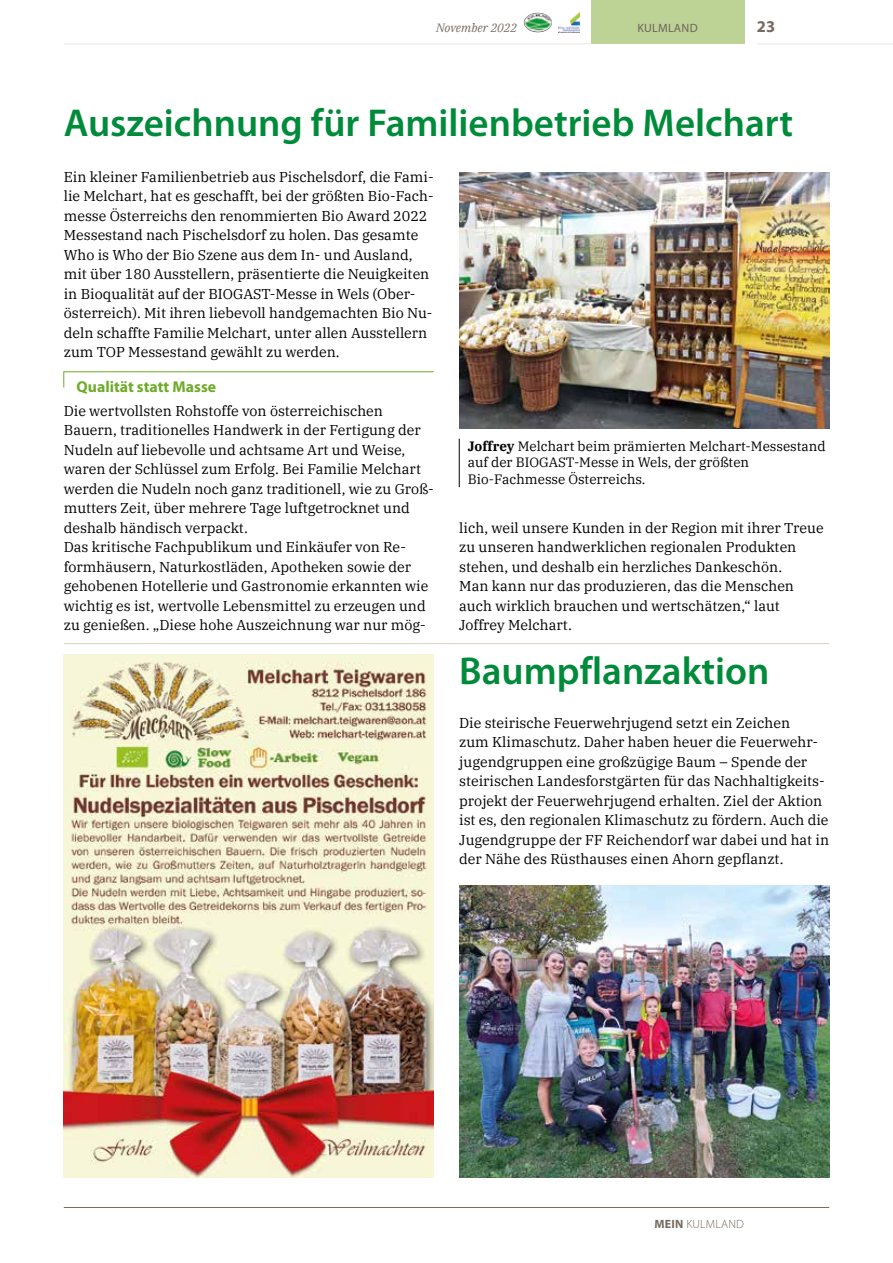
<style>
.page{position:relative;width:893px;height:1263px;background:#fff}
.page>*{position:absolute;margin:0;border:0;box-sizing:border-box;transform-origin:0 0}
.t1{font:600 39px "Myriad Pro";color:#008b3b}
.t2{font:700 16.5px "Myriad Pro";color:#766a60}
.t3{font:700 15.75px "Myriad Pro";color:#6eab28}
.t4{font:14.25px/19.5px "IBM Plex Serif";color:#000}
.t5{font:13.5px/16.5px "IBM Plex Serif";color:#000}
.t6{font:300 12px "Myriad Pro";letter-spacing:.02em;color:#766a60}
.t7{font:italic 12px "IBM Plex Serif";color:#766a60}
.t8{font:12px "Myriad Pro";letter-spacing:.02em;color:#70635d}
.s1{font-weight:700}
</style>
<div class="page">
<hr style="left:757px;top:43px;width:136px;height:1px;background:#ede6e3">
<hr style="left:64px;top:43px;width:527px;height:1px;background:#ede6e3">
<hr style="left:64px;top:1207px;width:765px;height:1px;background:#766a60">
<img style="left:559px;top:13px;width:21px;height:20px">
<img style="left:524px;top:13px;width:14px;height:7px">
<div style="left:591px;top:0;width:153px;height:44px;background:#bcd395"></div>
<img style="left:459px;top:173px;width:370px;height:255px">
<svg style="left:63px;top:371px;width:371px;height:17px"></svg>
<hr style="left:459px;top:439px;width:1px;height:48px;background:#000">
<img style="left:64px;top:655px;width:370px;height:523px">
<img style="left:459px;top:885px;width:370px;height:293px">
<hr style="left:64px;top:643px;width:765px;height:1px;background:#decec8">
<p class="t7" style="left:436px;top:19px;width:82px">November 2022</p>
<p class="t8" style="left:637px;top:21px;width:62px">KULMLAND</p>
<p class="t2" style="left:757px;top:16px;width:20px">23</p>
<h1 class="t1" style="left:64px;top:98px;width:731px">Auszeichnung für Familienbetrieb Melchart</h1>
<p class="t4" style="left:64px;top:166px;width:371px">Ein kleiner Familienbetrieb aus Pischelsdorf, die Fami&shy;lie Melchart, hat es geschafft, bei der größten Bio-Fach&shy;messe Österreichs den renommierten Bio Award 2022<br>Messestand nach Pischelsdorf zu holen. Das gesamte Who is Who der Bio Szene aus dem In- und Ausland, mit über 180 Ausstellern, präsentierte die Neuigkeiten in Bioqualität auf der BIOGAST-Messe in Wels (Ober&shy;österreich). Mit ihren liebevoll handgemachten Bio Nu&shy;deln schaffte Familie Melchart, unter allen Ausstellern zum TOP Messestand gewählt zu werden.</p>
<p class="t3" style="left:77px;top:376px;width:141px">Qualität statt Masse</p>
<p class="t4" style="left:64px;top:400px;width:371px">Die wertvollsten Rohstoffe von österreichischen Bauern, traditionelles Handwerk in der Fertigung der Nudeln auf liebevolle und achtsame Art und Weise, waren der Schlüssel zum Erfolg. Bei Familie Melchart werden die Nudeln noch ganz traditionell, wie zu Groß&shy;mutters Zeit, über mehrere Tage luftgetrocknet und deshalb händisch verpackt.<br>Das kritische Fachpublikum und Einkäufer von Re&shy;formhäusern, Naturkostläden, Apotheken sowie der gehobenen Hotellerie und Gastronomie erkannten wie wichtig es ist, wertvolle Lebensmittel zu erzeugen und zu genießen. „Diese hohe Auszeichnung war nur mög-</p>
<p class="t5" style="left:468px;top:437px;width:359px"><span class="s1">Joffrey</span> Melchart beim prämierten Melchart-Messestand auf der BIOGAST-Messe in Wels, der größten<br>Bio-Fachmesse Österreichs.</p>
<p class="t4" style="left:459px;top:517px;width:366px">lich, weil unsere Kunden in der Region mit ihrer Treue zu unseren handwerklichen regionalen Produkten stehen, und deshalb ein herzliches Dankeschön.<br>Man kann nur das produzieren, das die Menschen auch wirklich brauchen und wertschätzen,“ laut Joffrey Melchart.</p>
<h1 class="t1" style="left:459px;top:646px;width:312px">Baumpflanzaktion</h1>
<p class="t4" style="left:459px;top:712px;width:371px">Die steirische Feuerwehrjugend setzt ein Zeichen<br>zum Klimaschutz. Daher haben heuer die Feuerwehr&shy;jugendgruppen eine großzügige Baum – Spende der steirischen Landesforstgärten für das Nachhaltigkeits&shy;projekt der Feuerwehrjugend erhalten. Ziel der Aktion ist es, den regionalen Klimaschutz zu fördern. Auch die Jugendgruppe der FF Reichendorf war dabei und hat in der Nähe des Rüsthauses einen Ahorn gepflanzt.</p>
<p class="t6" style="left:654px;top:1216px;width:91px"><span class="s1">MEIN</span> KULMLAND</p>
</div>
